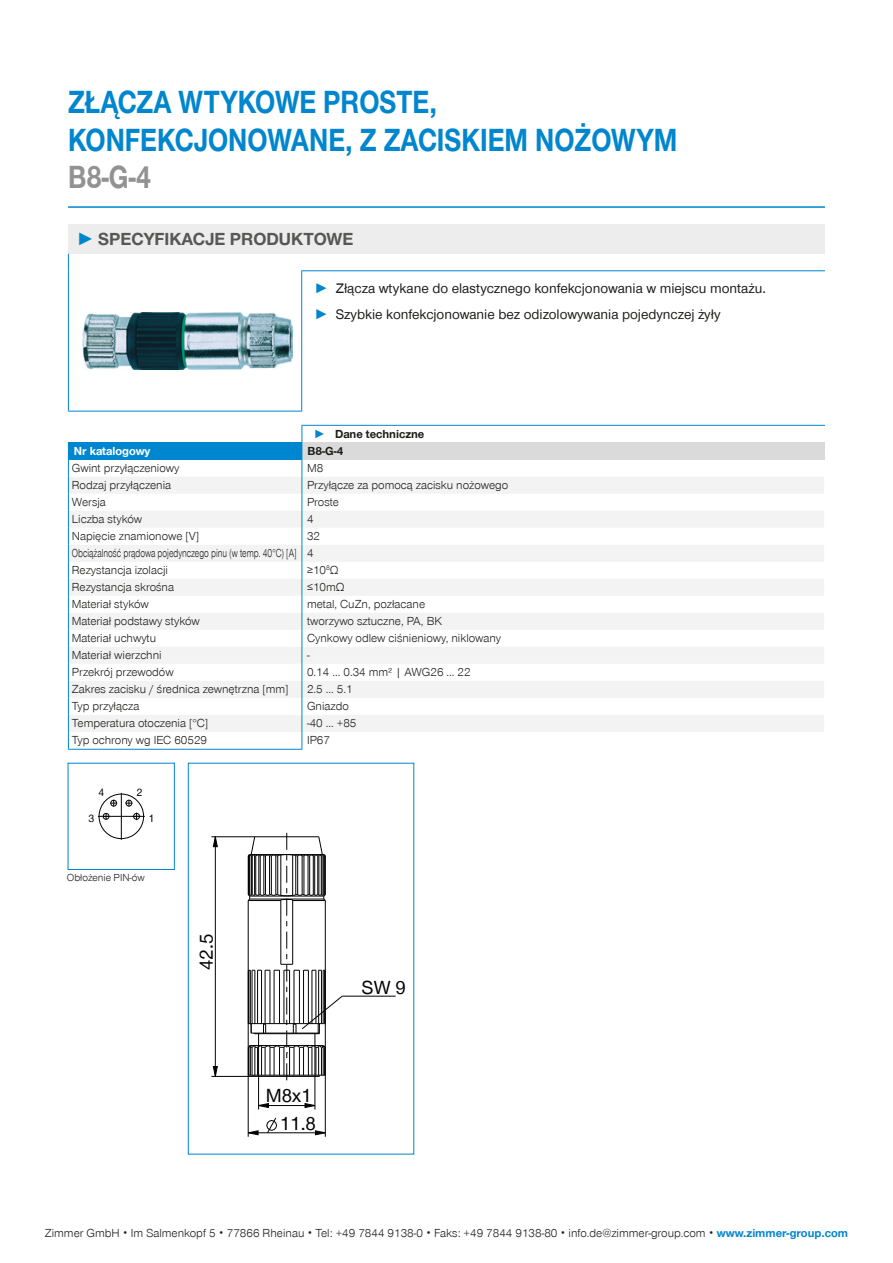
<style>
.page{position:relative;width:893px;height:1263px;background:#fff}
.page>*{position:absolute;margin:0;border:0;box-sizing:border-box;transform-origin:0 0}
.t1{font:700 33px/37.5px "Zimmer Group Sans Global";color:#0086ce;scale:.84 1}
.t2{font:700 33px "Zimmer Group Sans Global";color:#939292;scale:.84 1}
.t3{font:19.5px/28.7px "Zimmer Group Sans Global";color:#020203;text-align:right}
.t4{font:700 18px "Zimmer Group Sans Global";color:#575756}
.t5{font:14.25px/25.5px "Zimmer Group Sans Global";color:#1d1d1b}
.t6{font:300 12px/17px "Zimmer Group Sans Global";color:#1d1d1b}
.t7{font:700 12px "Zimmer Group Sans Global";color:#1d1d1b}
.t8{font:700 12px "Zimmer Group Sans Global";color:#fff}
.t9{font:11.1px "Zimmer Group Sans Global";color:#020203}
.t10{font:300 10.5px "Zimmer Group Sans Global";color:#1d1d1b}
.s1{font-family:"Zimmer Group Sans";color:#0086ce}
.s2{font-family:"Zimmer Group Sans";font-weight:700;color:#0086ce}
.s3{color:#0086ce}
.s4{font-weight:700;color:#0086ce}
</style>
<div class="page">
<hr style="left:68px;top:206px;width:757px;height:2px;background:#0086ce">
<svg style="left:188px;top:762px;width:227px;height:393px"></svg>
<svg style="left:67px;top:762px;width:108px;height:108px"></svg>
<div style="left:68px;top:224px;width:757px;height:30px;background:#ededed"></div>
<hr style="left:68px;top:271px;width:1px;height:140px;background:#0086ce">
<hr style="left:301px;top:271px;width:1px;height:140px;background:#0086ce">
<hr style="left:68px;top:411px;width:234px;height:1px;background:#0086ce">
<hr style="left:301px;top:270px;width:524px;height:1px;background:#0086ce">
<svg style="left:68px;top:254px;width:1px;height:17px"></svg>
<img style="left:83px;top:312px;width:209px;height:58px">
<div style="left:68px;top:442px;width:234px;height:17px;background:#0086ce"></div>
<div style="left:302px;top:442px;width:522px;height:17px;background:#dadada"></div>
<svg style="left:69px;top:477px;width:755px;height:255px;fill:#f3f3f3"></svg>
<hr style="left:68px;top:749px;width:234px;height:1px;background:#0086ce">
<hr style="left:68px;top:459px;width:234px;height:1px;background:#0086ce">
<svg style="left:68px;top:460px;width:1px;height:289px"></svg>
<hr style="left:302px;top:425px;width:523px;height:1px;background:#0086ce">
<svg style="left:302px;top:426px;width:1px;height:323px"></svg>
<h1 class="t1" style="left:68px;top:83px;width:727px">ZŁĄCZA WTYKOWE PROSTE,<br>KONFEKCJONOWANE, Z ZACISKIEM NOŻOWYM</h1>
<h1 class="t2" style="left:68px;top:158px;width:100px">B8-G-4</h1>
<h3 class="t4" style="left:77px;top:228px;width:278px"><span class="s1">►</span> SPECYFIKACJE PRODUKTOWE</h3>
<p class="t5" style="left:314px;top:275px;width:453px"><span class="s2">►</span> Złącza wtykane do elastycznego konfekcjonowania w miejscu montażu. <span class="s2">►</span> Szybkie konfekcjonowanie bez odizolowywania pojedynczej żyły</p>
<p class="t7" style="left:314px;top:427px;width:112px"><span class="s3">►</span> Dane techniczne</p>
<p class="t8" style="left:74px;top:444px;width:78px">Nr katalogowy</p>
<p class="t7" style="left:307px;top:444px;width:37px">B8-G-4</p>
<p class="t6" style="left:72px;top:460px;width:109px">Gwint przyłączeniowy</p>
<p class="t6" style="left:307px;top:460px;width:18px">M8</p>
<p class="t6" style="left:72px;top:477px;width:101px">Rodzaj przyłączenia</p>
<p class="t6" style="left:307px;top:477px;width:203px">Przyłącze za pomocą zacisku nożowego</p>
<p class="t6" style="left:72px;top:494px;width:36px">Wersja</p>
<p class="t6" style="left:307px;top:494px;width:33px">Proste</p>
<p class="t6" style="left:72px;top:511px;width:72px">Liczba styków</p>
<p class="t6" style="left:307px;top:511px;width:8px">4</p>
<p class="t6" style="left:72px;top:528px;width:129px">Napięcie znamionowe [V]</p>
<p class="t6" style="left:72px;top:528px;width:250px;text-indent:235px">32<br>Obciążalność prądowa pojedynczego pinu (w temp. 40°C) [A] 4<br>Rezystancja izolacji</p>
<p class="t6" style="left:307px;top:562px;width:33px">≥10<sup>8</sup>Ω</p>
<p class="t6" style="left:72px;top:579px;width:104px">Rezystancja skrośna</p>
<p class="t6" style="left:307px;top:579px;width:39px">≤10mΩ</p>
<p class="t6" style="left:72px;top:596px;width:78px">Materiał styków</p>
<p class="t6" style="left:307px;top:596px;width:120px">metal, CuZn, pozłacane</p>
<p class="t6" style="left:72px;top:613px;width:129px">Materiał podstawy styków</p>
<p class="t6" style="left:307px;top:613px;width:136px">tworzywo sztuczne, PA, BK</p>
<p class="t6" style="left:72px;top:630px;width:86px">Materiał uchwytu</p>
<p class="t6" style="left:307px;top:630px;width:195px">Cynkowy odlew ciśnieniowy, niklowany</p>
<p class="t6" style="left:72px;top:647px;width:91px">Materiał wierzchni</p>
<p class="t6" style="left:307px;top:647px;width:4px">-</p>
<p class="t6" style="left:72px;top:664px;width:103px">Przekrój przewodów</p>
<p class="t6" style="left:307px;top:664px;width:165px">0.14 … 0.34 mm² | AWG26 … 22</p>
<p class="t6" style="left:72px;top:681px;width:218px">Zakres zacisku / średnica zewnętrzna [mm]</p>
<p class="t6" style="left:307px;top:681px;width:47px">2.5 … 5.1</p>
<p class="t6" style="left:72px;top:698px;width:69px">Typ przyłącza</p>
<p class="t6" style="left:307px;top:698px;width:43px">Gniazdo</p>
<p class="t6" style="left:72px;top:715px;width:138px">Temperatura otoczenia [°C]</p>
<p class="t6" style="left:307px;top:715px;width:51px">-40 ... +85</p>
<p class="t6" style="left:72px;top:732px;width:137px">Typ ochrony wg IEC 60529</p>
<p class="t6" style="left:307px;top:732px;width:25px">IP67</p>
<p class="t9" style="left:98px;top:785px;width:7px">4</p>
<p class="t9" style="left:89px;top:811px;width:7px">3</p>
<p class="t9" style="left:137px;top:786px;width:7px">2</p>
<p class="t9" style="left:148px;top:812px;width:7px">1</p>
<p class="t10" style="left:67px;top:871px;width:79px">Obłożenie PIN-ów</p>
<h2 class="t3" style="left:192px;top:970px;width:38px;rotate:-90deg">42.5</h2>
<h2 class="t3" style="left:266px;top:1080px;width:52px">M8x1<br>11.8</h2>
<h2 class="t3" style="left:362px;top:973px;width:45px">SW 9</h2>
<p class="t6" style="left:45px;top:1224px;width:805px">Zimmer GmbH ۰ Im Salmenkopf 5 ۰ 77866 Rheinau ۰ Tel: +49 7844 9138-0 ۰ Faks: +49 7844 9138-80 ۰ info.de@zimmer-group.com ۰ <span class="s4">www.zimmer-group.com</span></p>
</div>
